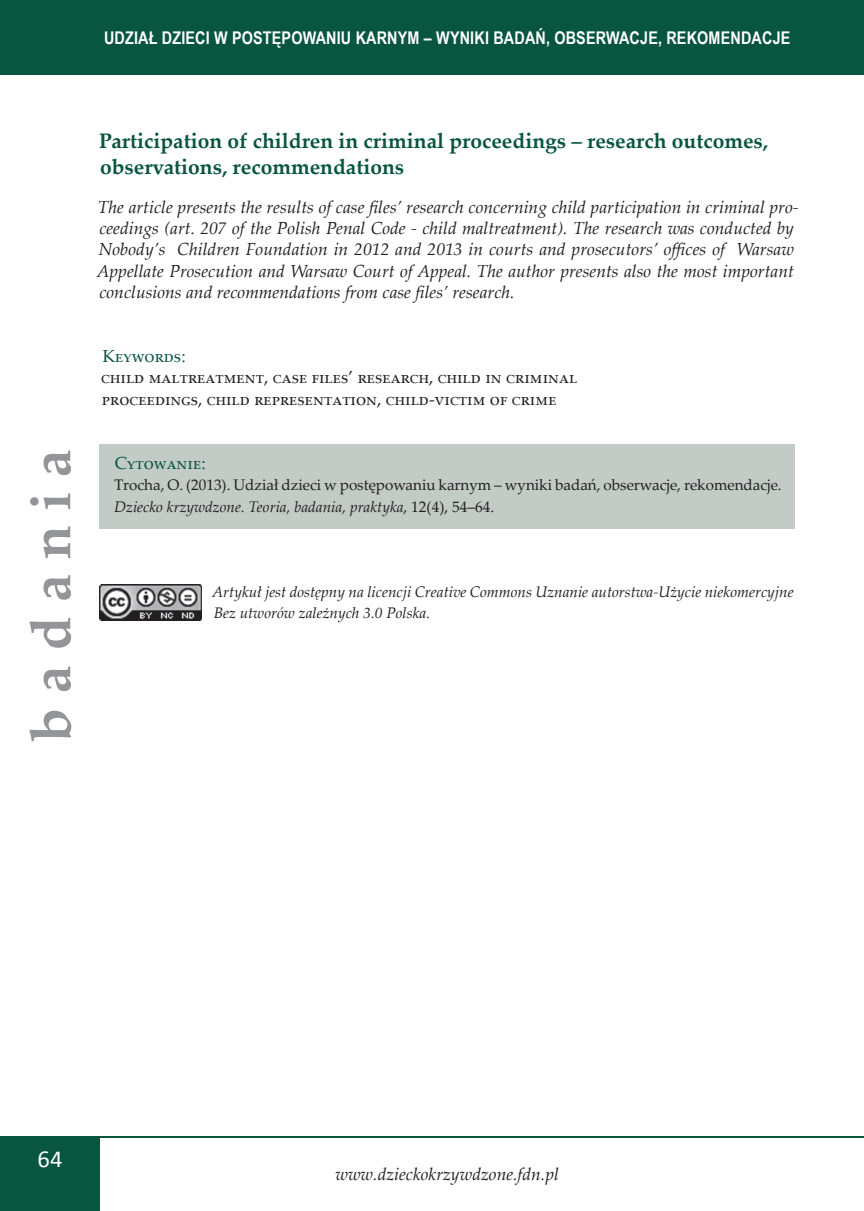
<style>
.page{position:relative;width:864px;height:1211px;background:#fff}
.page>*{position:absolute;margin:0;border:0;box-sizing:border-box;transform-origin:0 0}
.t1{font:700 56px "Palatino Linotype";letter-spacing:.26em;color:#939598}
.t2{font:24.5px "Calibri";color:#fff}
.Nagłówek_A{font:700 21px/25.2px "Palatino Linotype";color:#085540}
.wstępniak_en{font:italic 17.5px/21.3px "Palatino Linotype";color:#231f20}
.Słowa_kluczowe___sło{font:17.5px/21.3px "Palatino Linotype";color:#231f20}
.t3{font:700 17.5px "Arial Narrow";letter-spacing:.01em;color:#fff}
.Słowa_kluczowe___nag{font:17.5px "Palatino Linotype";color:#085540}
.tekst_chlebowy{font:15.4px/21.3px "Palatino Linotype";color:#231f20}
.tekst_chlebowy-2{font:italic 15.4px/21.3px "Palatino Linotype";color:#231f20}
.s1{font-style:italic}
</style>
<div class="page">
<div style="left:0;top:1136px;width:99px;height:74px;background:#085540"></div>
<hr style="left:0;top:1136px;width:863px;height:1px;background:#085540">
<div style="left:0;top:0;width:863px;height:74px;background:#085540"></div>
<div style="left:99px;top:444px;width:695px;height:85px;background:#c2cbc6"></div>
<img style="left:99px;top:584px;width:102px;height:36px">
<p class="t3" style="left:104px;top:24px;width:687px">UDZIAŁ DZIECI W POSTĘPOWANIU KARNYM – WYNIKI BADAŃ, OBSERWACJE, REKOMENDACJE</p>
<h1 class="t1" style="left:11px;top:742px;width:294px;rotate:-90deg">badania</h1>
<p class="Nagłówek_A" style="left:99px;top:128px;width:670px">Participation of children in criminal proceedings – research outcomes, observations, recommendations</p>
<p class="wstępniak_en" style="left:97px;top:195px;width:703px">The article presents the results of case files’ research concerning child participation in criminal pro&shy;ceedings (art. 207 of the Polish Penal Code - child maltreatment). The research was conducted by Nobody’s Children Foundation in 2012 and 2013 in courts and prosecutors’ offices of Warsaw Appellate Prosecution and Warsaw Court of Appeal. The author presents also the most important conclusions and recommendations from case files’ research.</p>
<p class="Słowa_kluczowe___nag" style="left:102px;top:344px;width:85px">Keywords:</p>
<p class="Słowa_kluczowe___sło" style="left:101px;top:366px;width:477px">child maltreatment, case files’ research, child in criminal proceedings, child representation, child-victim of crime</p>
<p class="Słowa_kluczowe___nag" style="left:115px;top:450px;width:92px">Cytowanie:</p>
<p class="tekst_chlebowy" style="left:114px;top:473px;width:669px">Trocha, O. (2013). Udział dzieci w postępowaniu karnym – wyniki badań, obserwacje, rekomendacje.<br><span class="s1">Dziecko krzywdzone. Teoria, badania, praktyka</span>, 12(4), 54–64.</p>
<p class="tekst_chlebowy-2" style="left:212px;top:580px;width:582px">Artykuł jest dostępny na licencji Creative Commons Uznanie autorstwa-Użycie niekomercyjne<br>Bez utworów zależnych 3.0 Polska.</p>
<h2 class="t2" style="left:38px;top:1142px;width:26px">64</h2>
<p class="wstępniak_en" style="left:335px;top:1162px;width:225px">www.dzieckokrzywdzone.fdn.pl</p>
</div>
